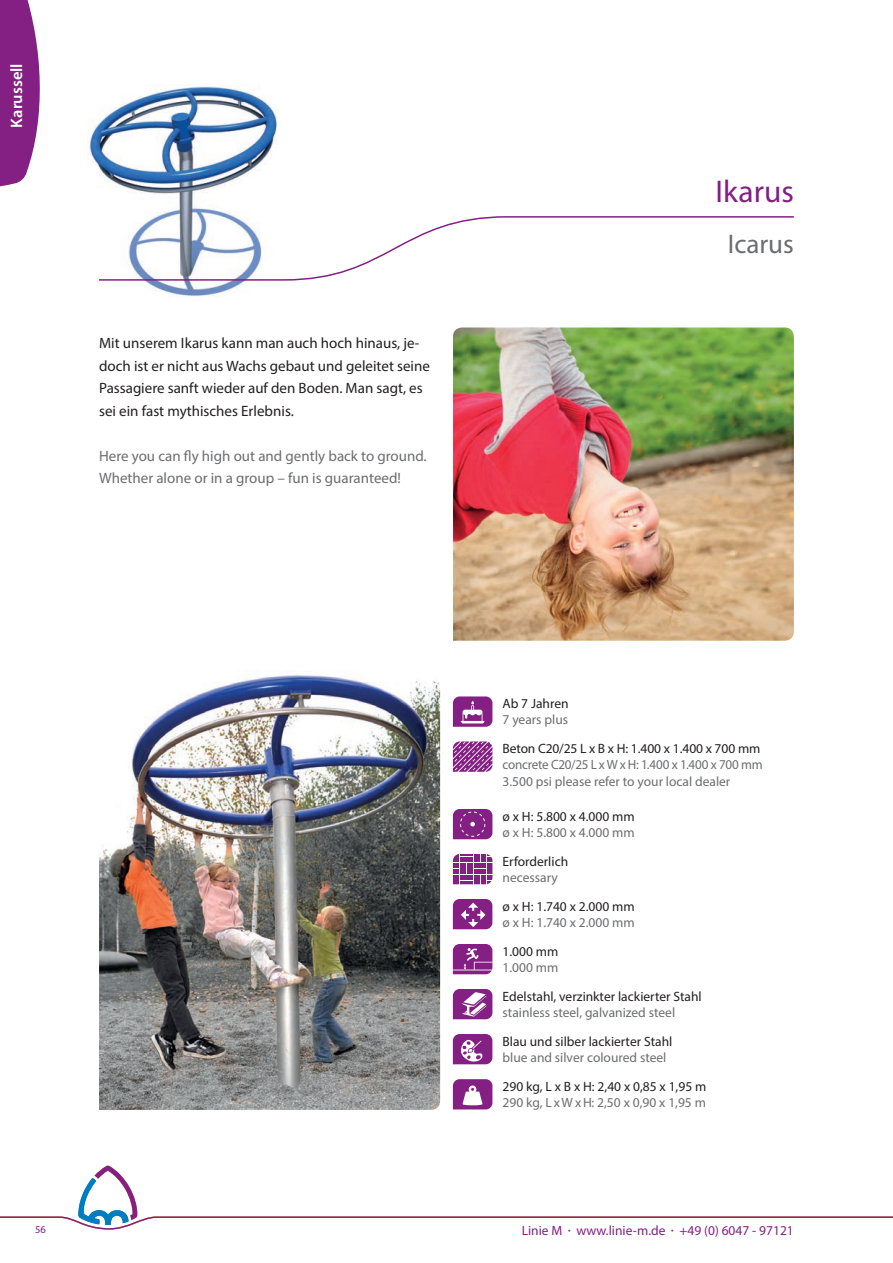
<style>
.page{position:relative;width:893px;height:1263px;background:#fff}
.page>*{position:absolute;margin:0;border:0;box-sizing:border-box;transform-origin:0 0}
.Head{font:31.5px "Myriad Pro";color:#841f83}
.Head__en{font:27px "Myriad Pro";color:#6c6d70}
.t1{font:600 16.5px "Myriad Pro";color:#fff}
.Text{font:15px/22.5px "Myriad Pro";color:#231f20}
.Text__en{font:15px/22.5px "Myriad Pro";color:#6c6d70}
.Text_Tech{font:13.5px/16.2px "Myriad Pro";color:#231f20}
.Text_Tech-2{font:13.5px/16.2px "Myriad Pro";color:#6c6d70}
.t2{font:13.5px "Myriad Pro";color:#841f83}
.t3{font:10.5px "Myriad Pro";color:#841f83}
.s1{color:#231f20}
.s2{color:#6c6d70}
.s3{font-size:9px}
</style>
<div class="page">
<svg style="left:0;top:1165px;width:893px;height:65px"></svg>
<svg style="left:0;top:0;width:40px;height:187px;background:#953e94"></svg>
<img style="left:87px;top:86px;width:190px;height:212px">
<svg style="left:98px;top:215px;width:696px;height:66px"></svg>
<img style="left:99px;top:675px;width:341px;height:435px">
<img style="left:453px;top:327px;width:341px;height:314px">
<svg style="left:453px;top:854px;width:39px;height:30px"></svg>
<svg style="left:453px;top:696px;width:39px;height:31px"></svg>
<svg style="left:453px;top:741px;width:39px;height:31px"></svg>
<svg style="left:453px;top:809px;width:39px;height:30px"></svg>
<svg style="left:453px;top:899px;width:39px;height:30px"></svg>
<svg style="left:453px;top:944px;width:39px;height:30px"></svg>
<svg style="left:453px;top:1034px;width:39px;height:30px"></svg>
<svg style="left:453px;top:1079px;width:39px;height:30px"></svg>
<svg style="left:453px;top:989px;width:39px;height:30px"></svg>
<p class="t1" style="left:6px;top:128px;width:66px;rotate:-90deg">Karussell</p>
<p class="Text" style="left:99px;top:332px;width:332px">Mit unserem Ikarus kann man auch hoch hinaus, je&shy;doch ist er nicht aus Wachs gebaut und geleitet seine Passagiere sanft wieder auf den Boden. Man sagt, es sei ein fast mythisches Erlebnis.</p>
<p class="Text__en" style="left:99px;top:444px;width:329px">Here you can fly high out and gently back to ground.<br>Whether alone or in a group – fun is guaranteed!</p>
<p class="Head" style="left:715px;top:172px;width:80px">Ikarus</p>
<p class="Head__en" style="left:728px;top:227px;width:67px">Icarus</p>
<p class="t3" style="left:35px;top:1222px;width:12px">56</p>
<p class="Text_Tech-2" style="left:503px;top:695px;width:68px"><span class="s1">Ab 7 Jahren<br></span>7 years plus</p>
<p class="Text_Tech-2" style="left:503px;top:740px;width:262px"><span class="s1">Beton C20/25 L x B x H: 1.400 x 1.400 x 700 mm </span>concrete C20/25 L x W x H: 1.400 x 1.400 x 700 mm<br>3.500 psi please refer to your local dealer</p>
<p class="Text_Tech" style="left:503px;top:808px;width:134px">ø x H: 5.800 x 4.000 mm <span class="s2">ø x H: 5.800 x 4.000 mm</span></p>
<p class="Text_Tech" style="left:503px;top:853px;width:67px">Erforderlich <span class="s2">necessary</span></p>
<p class="Text_Tech" style="left:503px;top:898px;width:134px">ø x H: 1.740 x 2.000 mm <span class="s2">ø x H: 1.740 x 2.000 mm</span></p>
<p class="Text_Tech" style="left:503px;top:943px;width:57px">1.000 mm<br><span class="s2">1.000 mm</span></p>
<p class="Text_Tech" style="left:503px;top:988px;width:201px">Edelstahl, verzinkter lackierter Stahl <span class="s2">stainless steel, galvanized steel</span></p>
<p class="Text_Tech" style="left:503px;top:1033px;width:171px">Blau und silber lackierter Stahl <span class="s2">blue and silver coloured steel</span></p>
<p class="Text_Tech" style="left:503px;top:1078px;width:205px">290 kg, L x B x H: 2,40 x 0,85 x 1,95 m<br><span class="s2">290 kg, L x W x H: 2,50 x 0,90 x 1,95 m</span></p>
<p class="t2" style="left:522px;top:1222px;width:274px">Linie M <span class="s3">•</span> www.linie-m.de <span class="s3">•</span> +49 (0) 6047 - 97121</p>
</div>
